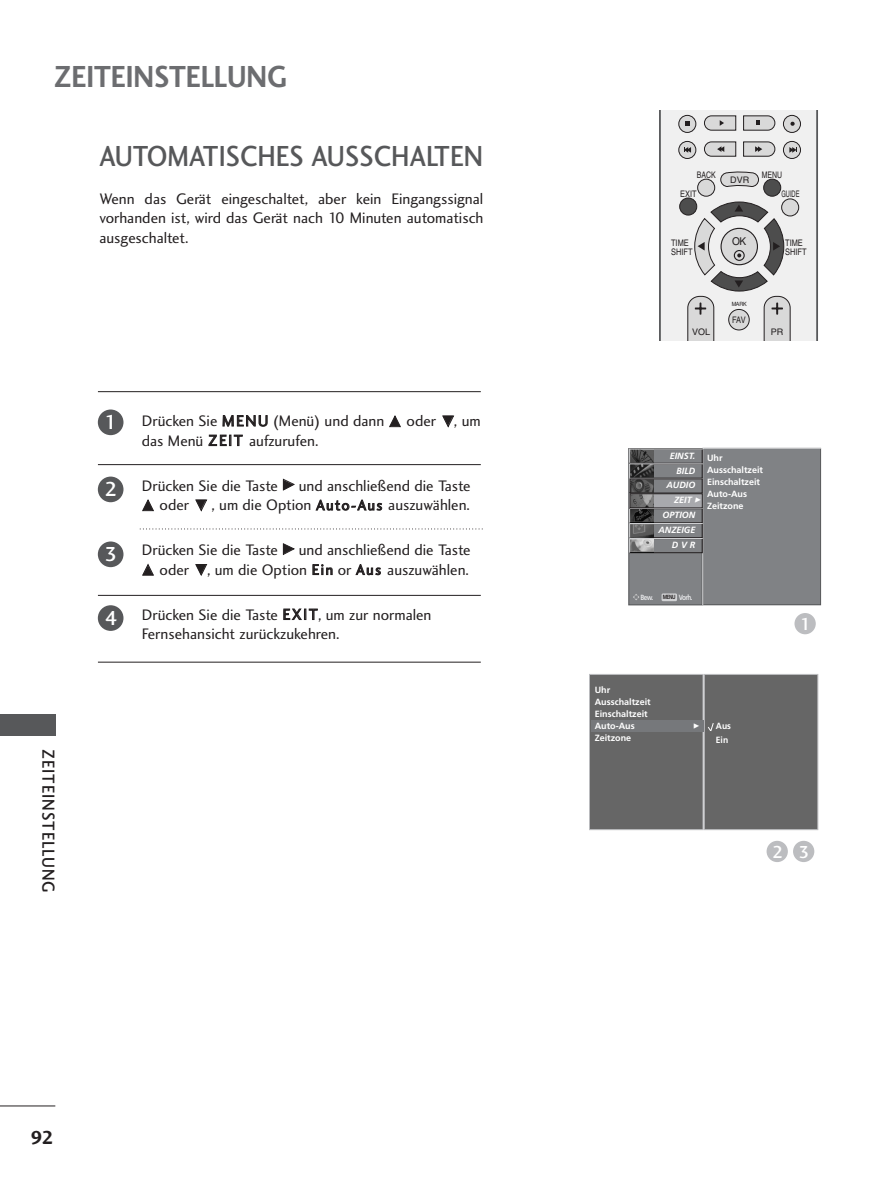
<style>
.page{position:relative;width:893px;height:1190px;background:#fff}
.page>*{position:absolute;margin:0;border:0;box-sizing:border-box;transform-origin:0 0}
.t1{font:31.5px "Charlotte Sans Bold Plain";color:#6c6d70;scale:.9 1}
.t2{font:30px "Charlotte Sans Medium Plain";color:#57585a;scale:.9 1}
.t3{font:21px "Charlotte Sans Medium Plain";color:#fff}
.t4{font:19.5px "Charlotte Sans Bold Plain";color:#231f20}
.t5{font:18px "Charlotte Sans Medium Plain";letter-spacing:.06em;color:#231f20;scale:.9 1}
.t6{font:18px "Charlotte Sans Medium Plain";color:#fff}
.t7{font:15.75px/19.5px "Charlotte Sans Book Plain";color:#231f20}
.t8{font:10.8px "Helvetica";color:#231f20;scale:.94 1}
.t9{font:700 9px/12px "Frutiger";color:#fff}
.t10{font:italic 700 9px/14.9px "Frutiger";color:#fff;text-align:right}
.t11{font:9px/8.7px "Helvetica";color:#231f20;scale:.83 1}
.t12{font:9px "Helvetica";color:#231f20}
.t13{font:9px "Helvetica";color:#231f20;scale:.77 1}
.t14{font:700 9px/13.5px "Frutiger";color:#fff;scale:.95 1}
.t15{font:9px "Helvetica";color:#231f20;scale:.64 1}
.t16{font:700 7.5px "Frutiger";letter-spacing:-.08em;color:#e6e7e9;scale:.85 1}
.t17{font:6px "FZDING33";color:#fff}
.t18{font:5.85px "Helvetica";color:#231f20;scale:.94 1}
.s1{font-family:"FZDING33";font-size:12px}
.s2{font-size:15px}
.s3{font-family:"Manual One";font-weight:400;font-style:normal;font-size:7.5px;color:#808285}
.s4{font-family:"FZDING33";font-weight:400;font-size:6px}
.s5{font-size:6px;color:#231f20}
</style>
<div class="page">
<hr style="left:0;top:1105px;width:55px;height:1px;background:#231f20">
<div style="left:0;top:714px;width:55px;height:22px;background:#57585a"></div>
<div style="left:794px;top:613px;width:21px;height:21px;background:#bcbdc0;border-radius:50%"></div>
<div style="left:589px;top:674px;width:114px;height:156px;background:#666;border:1px solid #bcbdc0"></div>
<div style="left:704px;top:674px;width:114px;height:156px;background:#666;border:1px solid #bcbdc0"></div>
<div style="left:591px;top:720px;width:113px;height:11px;background:#76787b"></div>
<svg style="left:708px;top:723px;width:6px;height:8px"></svg>
<svg style="left:659px;top:110px;width:159px;height:230px"></svg>
<div style="left:793px;top:840px;width:21px;height:22px;background:#bcbdc0;border-radius:50%"></div>
<div style="left:766px;top:840px;width:21px;height:22px;background:#bcbdc0;border-radius:50%"></div>
<div style="left:629px;top:449px;width:72px;height:155px;background:#808285"></div>
<div style="left:628px;top:448px;width:74px;height:157px;border:1px solid #57585a"></div>
<div style="left:703px;top:449px;width:117px;height:155px;background:#808285"></div>
<div style="left:702px;top:448px;width:119px;height:157px;border:1px solid #57585a"></div>
<hr style="left:702px;top:448px;width:118px;height:1px;background:#d1d2d4">
<hr style="left:702px;top:448px;width:1px;height:157px;background:#d1d2d4">
<img style="left:630px;top:449px;width:23px;height:102px">
<div style="left:629px;top:463px;width:73px;height:15px;border:1px solid #231f20"></div>
<hr style="left:629px;top:463px;width:73px;height:1px;background:#d1d2d4">
<svg style="left:631px;top:495px;width:69px;height:11px"></svg>
<div style="left:629px;top:508px;width:73px;height:15px;border:1px solid #231f20"></div>
<div style="left:629px;top:523px;width:73px;height:15px;border:1px solid #231f20"></div>
<hr style="left:629px;top:523px;width:73px;height:1px;background:#d1d2d4">
<div style="left:629px;top:538px;width:73px;height:15px;border:1px solid #231f20"></div>
<svg style="left:629px;top:449px;width:1px;height:103px"></svg>
<hr style="left:629px;top:538px;width:73px;height:1px;background:#d1d2d4">
<hr style="left:629px;top:508px;width:73px;height:1px;background:#d1d2d4">
<div style="left:661px;top:593px;width:16px;height:8px;background:#d1d2d4"></div>
<svg style="left:633px;top:594px;width:6px;height:6px"></svg>
<hr style="left:629px;top:448px;width:73px;height:1px;background:#d1d2d4">
<div style="left:629px;top:478px;width:73px;height:15px;border:1px solid #231f20"></div>
<div style="left:629px;top:493px;width:73px;height:15px;border:1px solid #231f20"></div>
<hr style="left:98px;top:391px;width:383px;height:1px;background:#231f20">
<hr style="left:98px;top:464px;width:383px;height:1px;background:#231f20">
<hr style="left:98px;top:662px;width:383px;height:1px;background:#231f20">
<hr style="left:98px;top:595px;width:383px;height:1px;background:#231f20">
<svg style="left:140px;top:528px;width:343px;height:1px"></svg>
<div style="left:98px;top:409px;width:25px;height:26px;background:#57585a;border-radius:50%"></div>
<div style="left:98px;top:476px;width:25px;height:26px;background:#57585a;border-radius:50%"></div>
<div style="left:98px;top:541px;width:25px;height:26px;background:#57585a;border-radius:50%"></div>
<div style="left:98px;top:605px;width:25px;height:26px;background:#57585a;border-radius:50%"></div>
<h1 class="t1" style="left:54px;top:64px;width:260px">ZEITEINSTELLUNG</h1>
<h2 class="t2" style="left:99px;top:145px;width:427px">AUTOMATISCHES AUSSCHALTEN</h2>
<p class="t7" style="left:99px;top:190px;width:385px;text-align:justify">Wenn das Gerät eingeschaltet, aber kein Eingangssignal vorhanden ist, wird das Gerät nach 10 Minuten automatisch ausgeschaltet.</p>
<p class="t5" style="left:55px;top:749px;width:161px;rotate:90deg">ZEITEINSTELLUNG</p>
<h3 class="t3" style="left:105px;top:414px;width:14px">1</h3>
<h3 class="t3" style="left:105px;top:481px;width:14px">2</h3>
<h3 class="t3" style="left:105px;top:546px;width:14px">3</h3>
<h3 class="t3" style="left:105px;top:610px;width:14px">4</h3>
<p class="t7" style="left:142px;top:413px;width:340px">Drücken Sie MENU (Menü) und dann <span class="s1">D</span> oder <span class="s1">E</span>, um das Menü ZEIT aufzurufen.</p>
<p class="t7" style="left:142px;top:477px;width:330px">Drücken Sie die Taste <span class="s1">G</span> und anschließend die Taste<br><span class="s1">D</span> oder <span class="s1">E</span> , um die Option <span class="s2">Auto-Aus</span> auszuwählen.</p>
<p class="t7" style="left:142px;top:542px;width:330px">Drücken Sie die Taste <span class="s1">G</span> und anschließend die Taste<br><span class="s1">D</span> oder <span class="s1">E</span>, um die Option <span class="s2">Ein</span> or <span class="s2">Aus</span> auszuwählen.</p>
<p class="t7" style="left:142px;top:606px;width:291px">Drücken Sie die Taste EXIT, um zur normalen<br>Fernsehansicht zurückzukehren.</p>
<p class="t4" style="left:31px;top:1129px;width:25px">92</p>
<p class="t13" style="left:696px;top:171px;width:26px">BACK</p>
<p class="t13" style="left:761px;top:171px;width:28px">MENU</p>
<p class="t12" style="left:730px;top:176px;width:20px">DVR</p>
<p class="t11" style="left:680px;top:190px;width:21px">EXIT</p>
<p class="t15" style="left:781px;top:190px;width:30px">GUIDE</p>
<p class="t8" style="left:732px;top:237px;width:17px">OK</p>
<p class="t11" style="left:671px;top:239px;width:27px">TIME<br>SHIFT</p>
<p class="t11" style="left:785px;top:239px;width:27px">TIME<br>SHIFT</p>
<p class="t18" style="left:731px;top:302px;width:17px">MARK</p>
<p class="t11" style="left:732px;top:316px;width:18px">FAV</p>
<p class="t12" style="left:692px;top:328px;width:20px">VOL</p>
<p class="t12" style="left:770px;top:328px;width:14px">PR</p>
<p class="t10" style="left:669px;top:449px;width:32px">EINST.<span class="s3">O<br></span>BILD<span class="s3">O</span></p>
<p class="t10" style="left:658px;top:508px;width:44px">OPTION<span class="s3">O<br></span>ANZEIGE<span class="s3">O<br></span>D V R<span class="s3">O</span></p>
<p class="t9" style="left:707px;top:452px;width:57px">Uhr<br>Ausschaltzeit<br>Einschaltzeit<br>Auto-Aus<br>Zeitzone</p>
<p class="t10" style="left:666px;top:478px;width:37px">AUDIO<span class="s3">O<br></span>ZEIT <span class="s4">G</span></p>
<p class="t16" style="left:640px;top:594px;width:17px">Bew.</p>
<p class="t16" style="left:662px;top:594px;width:37px"><span class="s5">MENU</span> Vorh.</p>
<p class="t9" style="left:594px;top:684px;width:57px">Uhr<br>Ausschaltzeit<br>Einschaltzeit<br>Auto-Aus</p>
<p class="t9" style="left:594px;top:732px;width:38px">Zeitzone</p>
<p class="t14" style="left:716px;top:720px;width:17px">Aus<br>Ein</p>
<p class="t17" style="left:693px;top:723px;width:7px">G</p>
<p class="t6" style="left:800px;top:617px;width:12px">1</p>
<p class="t6" style="left:772px;top:844px;width:39px">2 3</p>
</div>
